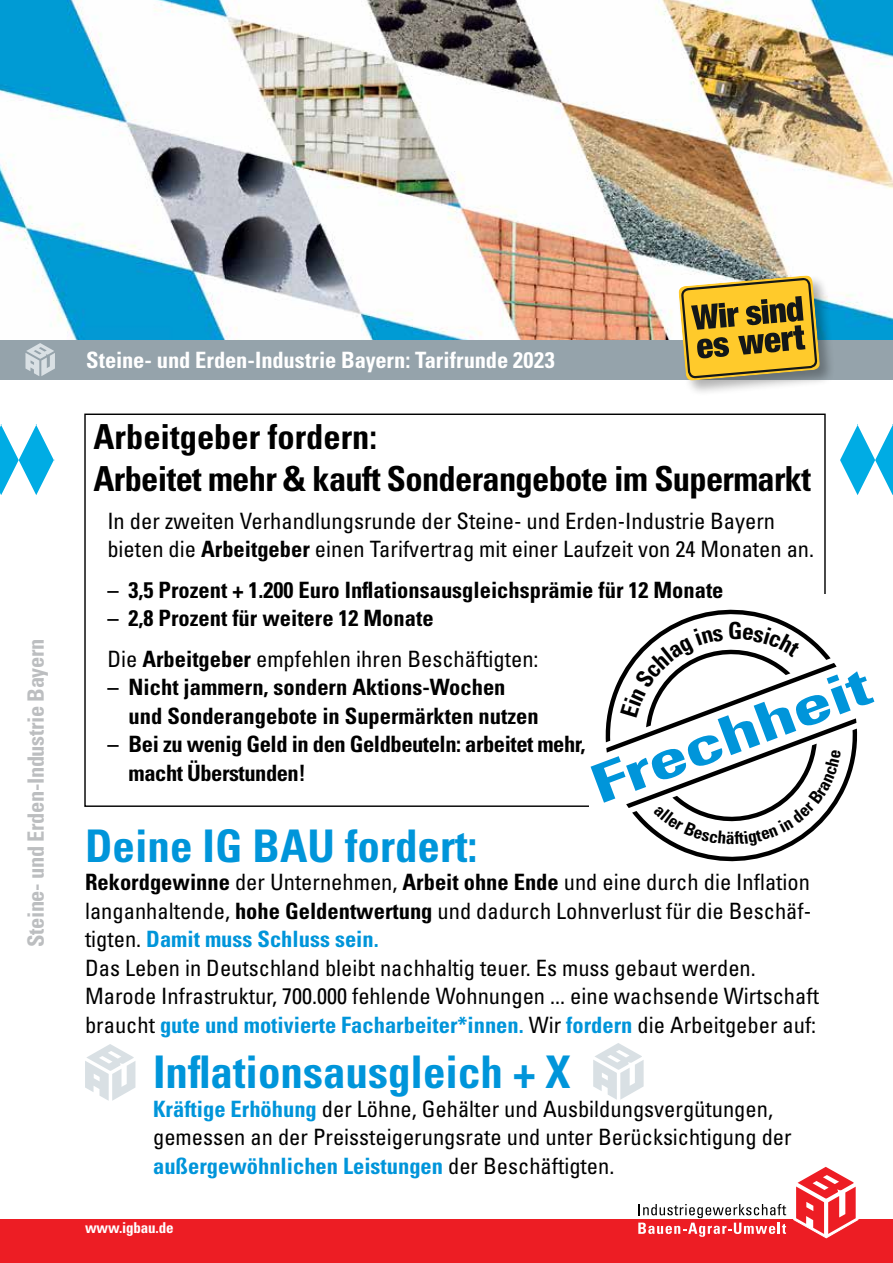
<style>
.page{position:relative;width:893px;height:1263px;background:#fff}
.page>*{position:absolute;margin:0;border:0;box-sizing:border-box;transform-origin:0 0}
.t1{font:700 condensed 53.25px "Univers";color:#0095da;scale:1.51 1}
.t2{font:700 condensed 45px "Univers";color:#0095da}
.t3{font:700 condensed 34.5px/42px "Univers";letter-spacing:-.02em;color:#000}
.t4{font:700 condensed 23.55px "Univers";color:#000}
.t5{font:condensed 22.5px/28.5px "Univers";color:#000}
.t6{font:700 condensed 22.5px/40.5px "Univers";color:#000}
.t7{font:700 condensed 22.5px/28.5px "Univers";letter-spacing:-.02em;color:#000}
.t8{font:700 condensed 22.5px "Univers";letter-spacing:-.005em;color:#fff}
.t9{font:700 condensed 22.5px "Univers";letter-spacing:-.02em;color:#bcbec0}
.t10{font:700 condensed 15px "Univers";letter-spacing:-.01em;color:#fff}
.s1{font-weight:700}
.s2{font-weight:400}
.s3{font-weight:700;color:#0095da}
</style>
<div class="page">
<div style="left:0;top:1219px;width:893px;height:44px;background:#ed1d24"></div>
<svg style="left:794px;top:1166px;width:64px;height:72px"></svg>
<svg style="left:638px;top:1204px;width:148px;height:33px"></svg>
<div style="left:0;top:337px;width:893px;height:42px;background:#95a3ab"></div>
<img style="left:0;top:0;width:893px;height:339px">
<div style="left:677px;top:274px;width:159px;height:123px;background:#000;opacity:.3"></div>
<svg style="left:678px;top:275px;width:142px;height:106px;background:#b3973c"></svg>
<svg style="left:25px;top:343px;width:30px;height:33px"></svg>
<svg style="left:840px;top:425px;width:53px;height:70px"></svg>
<svg style="left:0;top:425px;width:55px;height:70px"></svg>
<svg style="left:85px;top:1044px;width:50px;height:57px"></svg>
<svg style="left:593px;top:1043px;width:51px;height:57px"></svg>
<svg style="left:605px;top:609px;width:253px;height:253px"></svg>
<svg style="left:606px;top:627px;width:250px;height:219px"></svg>
<p class="t9" style="left:22px;top:947px;width:310px;rotate:-90deg">Steine- und Erden-Industrie Bayern</p>
<p class="t8" style="left:86px;top:346px;width:470px">Steine- und Erden-Industrie Bayern: Tarifrunde 2023</p>
<h3 class="t3" style="left:94px;top:415px;width:719px">Arbeitgeber fordern:<br>Arbeitet mehr &amp; kauft Sonderangebote im Supermarkt</h3>
<p class="t5" style="left:107px;top:506px;width:708px">In der zweiten Verhandlungsrunde der Steine- und Erden-Industrie Bayern bieten die <span class="s1">Arbeitgeber</span> einen Tarifvertrag mit einer Laufzeit von 24 Monaten an.</p>
<p class="t6" style="left:107px;top:569px;width:618px">– 3,5 Prozent + 1.200 Euro Inflationsausgleichsprämie für 12 Monate</p>
<p class="t6" style="left:107px;top:597px;width:433px">– 2,8 Prozent für weitere 12 Monate<br><span class="s2">Die</span> Arbeitgeber <span class="s2">empfehlen ihren Beschäftigten:</span></p>
<p class="t6" style="left:129px;top:672px;width:411px;line-height:28.5px;text-indent:-21px">– Nicht jammern, sondern Aktions-Wochen und Sonderangebote in Supermärkten nutzen</p>
<p class="t7" style="left:129px;top:729px;width:458px;text-indent:-21px">– Bei zu wenig Geld in den Geldbeuteln: arbeitet mehr, macht Überstunden!</p>
<p class="t4" style="left:728px;top:617px;width:16px">G</p>
<h1 class="t1" style="left:581px;top:757px;width:196px;rotate:-21deg">Frechheit</h1>
<h2 class="t2" style="left:85px;top:818px;width:394px">Deine IG BAU fordert:</h2>
<p class="t5" style="left:85px;top:867px;width:735px"><span class="s1">Rekordgewinne</span> der Unternehmen, <span class="s1">Arbeit ohne Ende</span> und eine durch die Inflation langanhaltende, <span class="s1">hohe Geldentwertung</span> und dadurch Lohnverlust für die Beschäf&shy;tigten. <span class="s3">Damit muss Schluss sein.<br></span>Das Leben in Deutschland bleibt nachhaltig teuer. Es muss gebaut werden.<br>Marode Infrastruktur, 700.000 fehlende Wohnungen ... eine wachsende Wirtschaft braucht <span class="s3">gute und motivierte Facharbeiter*innen.</span> Wir <span class="s3">fordern</span> die Arbeitgeber auf:</p>
<h2 class="t2" style="left:153px;top:1044px;width:419px">Inflationsausgleich + X</h2>
<p class="t5" style="left:153px;top:1094px;width:640px"><span class="s3">Kräftige Erhöhung</span> der Löhne, Gehälter und Ausbildungsvergütungen, gemessen an der Preissteigerungsrate und unter Berücksichtigung der <span class="s3">außergewöhnlichen Leistungen</span> der Beschäftigten.</p>
<p class="t10" style="left:85px;top:1219px;width:90px">www.igbau.de</p>
</div>
